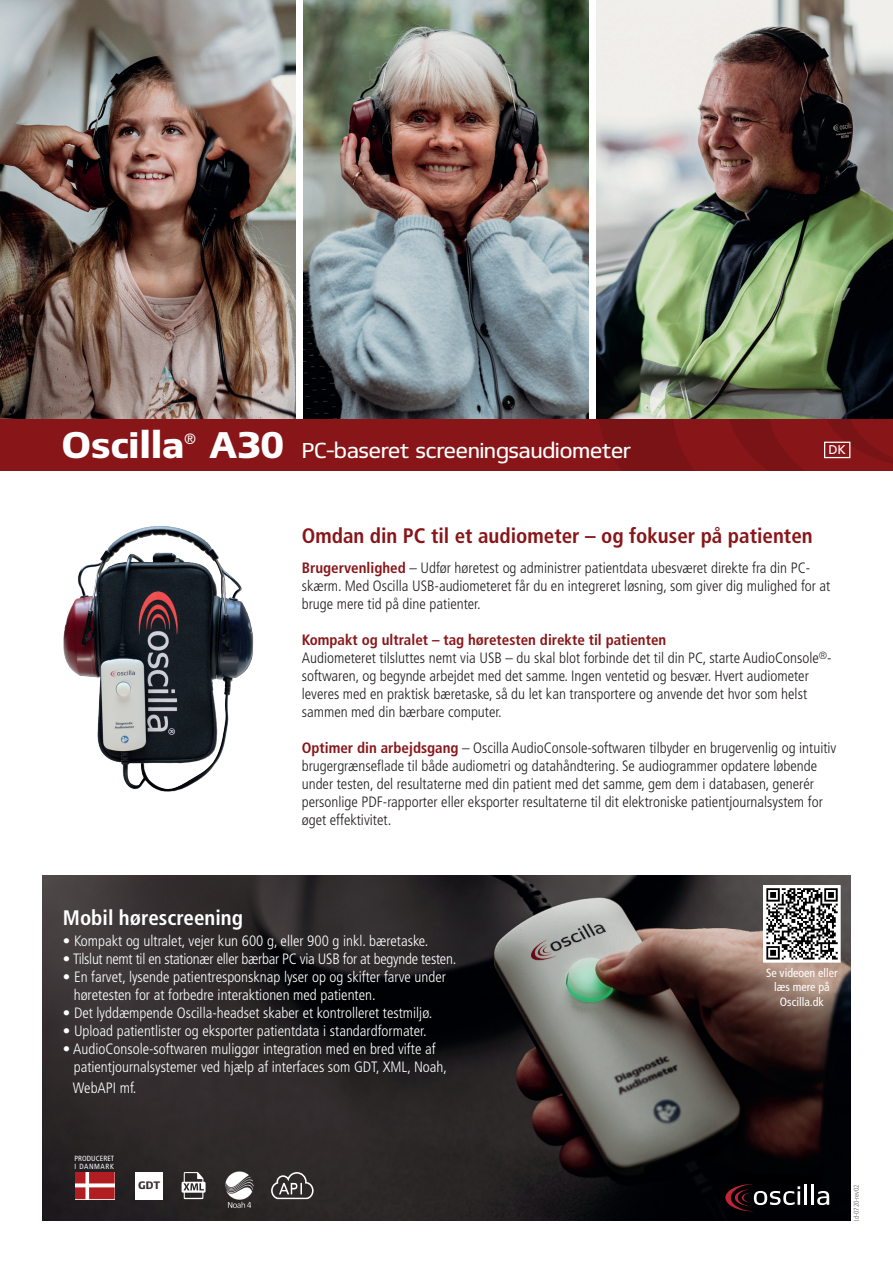
<style>
.page{position:relative;width:893px;height:1263px;background:#fff}
.page>*{position:absolute;margin:0;border:0;box-sizing:border-box;transform-origin:0 0}
.t1{font:700 36px "Olic";color:#fff}
.t2{font:700 condensed 21px "Frutiger LT Std";color:#881619}
.t3{font:21px "Olic";letter-spacing:-.03em;color:#fff}
.t4{font:700 condensed 21px "Frutiger LT Std";color:#fff}
.t5{font:300 condensed 15px/18px "Frutiger LT Std";color:#231f20}
.t6{font:300 condensed 15px/18px "Frutiger LT Std";color:#fff}
.t7{font:300 condensed 15px "Frutiger LT Std";letter-spacing:-.02em;color:#fff}
.t8{font:condensed 15px "Frutiger LT Std";color:#fff}
.t9{font:12.75px "Frutiger LT Std";color:#fff}
.t10{font:condensed 12px/14.4px "Frutiger LT Std";color:#fff;text-align:center}
.t11{font:700 10.5px "Olic";color:#373032}
.t12{font:condensed 7.5px/7.6px "Frutiger LT Std";letter-spacing:.01em;color:#fff}
.t13{font:300 condensed 7.05px "Frutiger LT Std";color:#57585a}
.s1{font-weight:700;font-size:36px}
.s2{font-weight:700;color:#881619}
</style>
<div class="page">
<img style="left:0;top:0;width:893px;height:419px">
<div style="left:589px;top:0;width:7px;height:420px;background:#fff"></div>
<div style="left:296px;top:0;width:6px;height:419px;background:#fff"></div>
<img style="left:43px;top:875px;width:807px;height:345px">
<img style="left:63px;top:526px;width:191px;height:266px">
<svg style="left:765px;top:887px;width:73px;height:73px"></svg>
<svg style="left:766px;top:888px;width:72px;height:71px"></svg>
<div style="left:0;top:419px;width:893px;height:51px;background:#881618"></div>
<svg style="left:599px;top:419px;width:294px;height:51px"></svg>
<img style="left:75px;top:1172px;width:39px;height:27px">
<svg style="left:182px;top:1172px;width:24px;height:27px"></svg>
<svg style="left:271px;top:1172px;width:43px;height:27px"></svg>
<img style="left:225px;top:1171px;width:29px;height:38px">
<div style="left:136px;top:1172px;width:27px;height:27px;background:#fff"></div>
<svg style="left:725px;top:1184px;width:75px;height:27px;background:#302125"></svg>
<hr style="left:797px;top:1191px;width:3px;height:14px;background:#fff">
<hr style="left:804px;top:1185px;width:3px;height:20px;background:#fff">
<hr style="left:811px;top:1185px;width:3px;height:20px;background:#fff">
<svg style="left:817px;top:1191px;width:12px;height:14px"></svg>
<div style="left:824px;top:442px;width:26px;height:16px;border:1px solid #fff"></div>
<h1 class="t1" style="left:62px;top:423px;width:124px">Oscilla</h1>
<p class="t8" style="left:184px;top:430px;width:13px">®</p>
<h2 class="t3" style="left:209px;top:438px;width:424px"><span class="s1">A30</span> PC-baseret screeningsaudiometer</h2>
<p class="t9" style="left:828px;top:442px;width:19px">DK</p>
<h2 class="t2" style="left:302px;top:523px;width:512px">Omdan din PC til et audiometer – og fokuser på patienten</h2>
<p class="t5" style="left:302px;top:559px;width:530px"><span class="s2">Brugervenlighed</span> – Udfør høretest og administrer patientdata ubesværet direkte fra din PC&shy;skærm. Med Oscilla USB-audiometeret får du en integreret løsning, som giver dig mulighed for at bruge mere tid på dine patienter.</p>
<p class="t5" style="left:302px;top:631px;width:531px"><span class="s2">Kompakt og ultralet – tag høretesten direkte til patienten<br></span>Audiometeret tilsluttes nemt via USB – du skal blot forbinde det til din PC, starte AudioConsole<sup>®</sup>- softwaren, og begynde arbejdet med det samme. Ingen ventetid og besvær. Hvert audiometer leveres med en praktisk bæretaske, så du let kan transportere og anvende det hvor som helst sammen med din bærbare computer.</p>
<p class="t5" style="left:302px;top:739px;width:536px"><span class="s2">Optimer din arbejdsgang</span> – Oscilla AudioConsole-softwaren tilbyder en brugervenlig og intuitiv brugergrænseflade til både audiometri og datahåndtering. Se audiogrammer opdatere løbende under testen, del resultaterne med din patient med det samme, gem dem i databasen, generér personlige PDF-rapporter eller eksporter resultaterne til dit elektroniske patientjournalsystem for øget effektivitet.</p>
<h2 class="t4" style="left:63px;top:905px;width:182px">Mobil hørescreening</h2>
<p class="t6" style="left:63px;top:931px;width:367px">• Kompakt og ultralet, vejer kun 600 g, eller 900 g inkl. bæretaske.</p>
<p class="t7" style="left:63px;top:950px;width:395px">• Tilslut nemt til en stationær eller bærbar PC via USB for at begynde testen.</p>
<p class="t6" style="left:74px;top:967px;width:374px;text-indent:-11px">• En farvet, lysende patientresponsknap lyser op og skifter farve under høretesten for at forbedre interaktionen med patienten.</p>
<p class="t6" style="left:63px;top:1003px;width:371px">• Det lyddæmpende Oscilla-headset skaber et kontrolleret testmiljø.</p>
<p class="t6" style="left:63px;top:1021px;width:365px">• Upload patientlister og eksporter patientdata i standardformater.</p>
<p class="t6" style="left:74px;top:1039px;width:375px;text-indent:-11px">• AudioConsole-softwaren muliggør integration med en bred vifte af patientjournalsystemer ved hjælp af interfaces som GDT, XML, Noah,</p>
<p class="t6" style="left:73px;top:1078px;width:65px">WebAPI mf.</p>
<p class="t12" style="left:75px;top:1155px;width:41px">PRODUCERET<br>I DANMARK</p>
<p class="t11" style="left:138px;top:1179px;width:24px">GDT</p>
<p class="t10" style="left:766px;top:965px;width:73px">Se videoen eller læs mere på<br>Oscilla.dk</p>
<p class="t13" style="left:852px;top:1221px;width:38px;rotate:-90deg">Id-0720-rev02</p>
</div>
